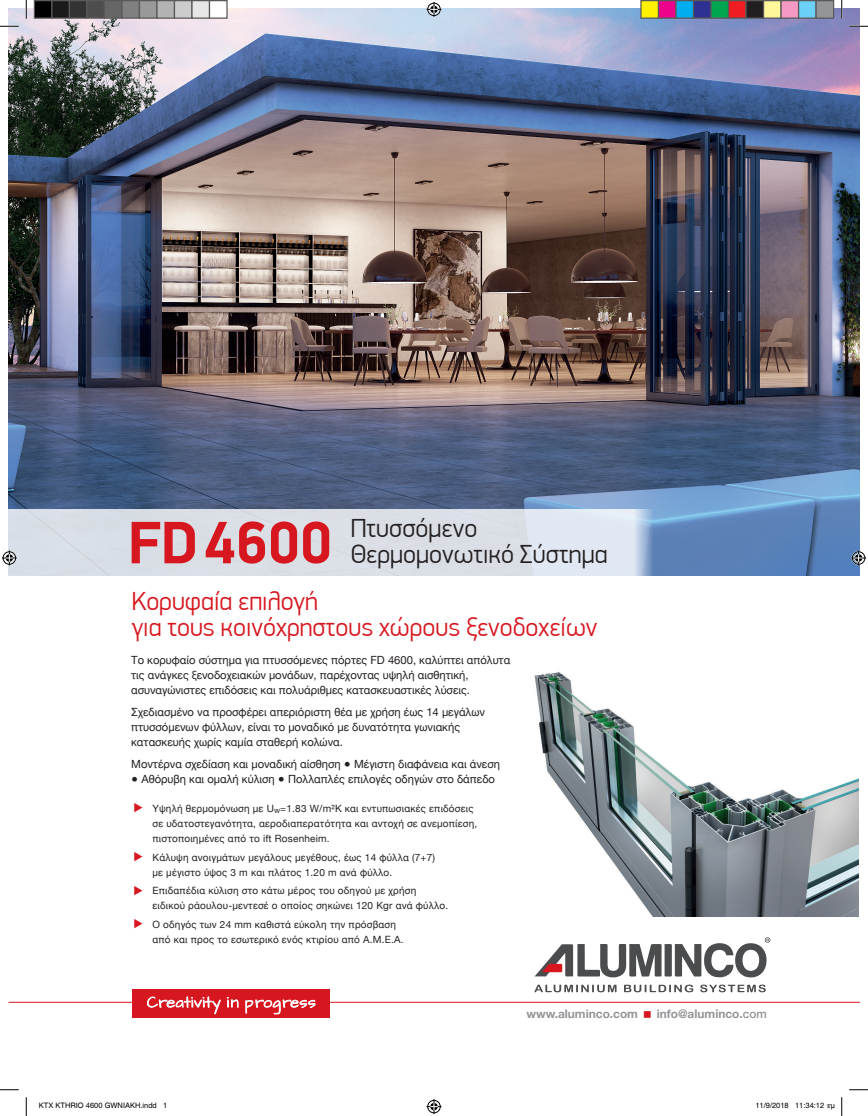
<style>
.page{position:relative;width:868px;height:1116px;background:#fff}
.page>*{position:absolute;margin:0;border:0;box-sizing:border-box;transform-origin:0 0}
.t1{font:700 60.12px "PF Din Display Pro";color:#d7171f}
.t2{font:300 26.25px/26.2px "PF Din Display Pro";color:#d7171f}
.t3{font:300 26.25px/26.2px "PF Din Display Pro";color:#231f20}
.t4{font:700 11.88px "Helvetica Neue";color:#939598}
.t5{font:11.25px/15px "Helvetica Neue";color:#231f20}
.t6{font:10px/15px "Helvetica Neue";letter-spacing:.02em;color:#231f20}
.t7{font:7.5px "Helvetica";color:#000}
.s1{font-weight:500}
</style>
<div class="page">
<img style="left:534px;top:671px;width:324px;height:245px">
<img style="left:9px;top:9px;width:850px;height:566px">
<svg style="left:9px;top:509px;width:649px;height:67px;background:#d8dee7"></svg>
<hr style="left:9px;top:1002px;width:850px;height:1px;background:#d7171f">
<svg style="left:534px;top:984px;width:82px;height:8px"></svg>
<svg style="left:624px;top:984px;width:69px;height:8px"></svg>
<svg style="left:700px;top:984px;width:65px;height:8px"></svg>
<svg style="left:534px;top:937px;width:236px;height:40px"></svg>
<div style="left:132px;top:989px;width:198px;height:28px;background:#d7171f"></div>
<svg style="left:147px;top:996px;width:74px;height:18px"></svg>
<svg style="left:227px;top:997px;width:11px;height:10px"></svg>
<svg style="left:245px;top:999px;width:70px;height:15px"></svg>
<svg style="left:0;top:25px;width:19px;height:2px"></svg>
<svg style="left:849px;top:25px;width:18px;height:2px"></svg>
<svg style="left:0;top:1089px;width:19px;height:1px"></svg>
<svg style="left:849px;top:1089px;width:18px;height:1px"></svg>
<svg style="left:25px;top:0;width:2px;height:19px"></svg>
<svg style="left:25px;top:1097px;width:2px;height:18px"></svg>
<svg style="left:840px;top:0;width:2px;height:19px"></svg>
<svg style="left:426px;top:2px;width:15px;height:15px"></svg>
<svg style="left:426px;top:1099px;width:15px;height:15px"></svg>
<svg style="left:2px;top:550px;width:15px;height:15px"></svg>
<svg style="left:851px;top:550px;width:15px;height:15px"></svg>
<div style="left:34px;top:1px;width:18px;height:17px;background:#000"></div>
<div style="left:34px;top:0;width:18px;height:19px;border:1px solid #595959"></div>
<div style="left:52px;top:1px;width:17px;height:17px;background:#1a1a1a"></div>
<div style="left:51px;top:0;width:19px;height:19px;border:1px solid #595959"></div>
<div style="left:69px;top:1px;width:18px;height:17px;background:#333"></div>
<div style="left:69px;top:0;width:19px;height:19px;border:1px solid #595959"></div>
<div style="left:87px;top:1px;width:17px;height:17px;background:#4d4d4d"></div>
<div style="left:86px;top:0;width:19px;height:19px;border:1px solid #595959"></div>
<div style="left:104px;top:1px;width:18px;height:17px;background:#666"></div>
<div style="left:104px;top:0;width:18px;height:19px;border:1px solid #595959"></div>
<div style="left:122px;top:1px;width:17px;height:17px;background:#808080"></div>
<div style="left:121px;top:0;width:19px;height:19px;border:1px solid #595959"></div>
<div style="left:139px;top:1px;width:18px;height:17px;background:#999"></div>
<div style="left:139px;top:0;width:19px;height:19px;border:1px solid #595959"></div>
<div style="left:157px;top:1px;width:17px;height:17px;background:#b3b3b3"></div>
<div style="left:156px;top:0;width:19px;height:19px;border:1px solid #595959"></div>
<div style="left:174px;top:1px;width:18px;height:17px;background:#ccc"></div>
<div style="left:174px;top:0;width:18px;height:19px;border:1px solid #595959"></div>
<div style="left:192px;top:1px;width:17px;height:17px;background:#e6e6e6"></div>
<div style="left:191px;top:0;width:19px;height:19px;border:1px solid #595959"></div>
<div style="left:209px;top:1px;width:18px;height:17px;background:#fff"></div>
<div style="left:209px;top:0;width:19px;height:19px;border:1px solid #595959"></div>
<div style="left:641px;top:1px;width:17px;height:17px;background:#fff101"></div>
<div style="left:640px;top:0;width:19px;height:19px;border:1px solid #595959"></div>
<div style="left:658px;top:1px;width:18px;height:17px;background:#ed028c"></div>
<div style="left:657px;top:0;width:19px;height:19px;border:1px solid #595959"></div>
<div style="left:676px;top:1px;width:17px;height:17px;background:#00aeef"></div>
<div style="left:675px;top:0;width:19px;height:19px;border:1px solid #595959"></div>
<div style="left:693px;top:1px;width:18px;height:17px;background:#2e3092"></div>
<div style="left:692px;top:0;width:19px;height:19px;border:1px solid #595959"></div>
<div style="left:711px;top:1px;width:17px;height:17px;background:#00a54f"></div>
<div style="left:710px;top:0;width:19px;height:19px;border:1px solid #595959"></div>
<div style="left:728px;top:1px;width:18px;height:17px;background:#ee1d23"></div>
<div style="left:727px;top:0;width:19px;height:19px;border:1px solid #595959"></div>
<div style="left:746px;top:1px;width:17px;height:17px;background:#231f20"></div>
<div style="left:745px;top:0;width:19px;height:19px;border:1px solid #595959"></div>
<div style="left:763px;top:1px;width:18px;height:17px;background:#fff79a"></div>
<div style="left:762px;top:0;width:19px;height:19px;border:1px solid #595959"></div>
<div style="left:781px;top:1px;width:17px;height:17px;background:#f499c2"></div>
<div style="left:780px;top:0;width:19px;height:19px;border:1px solid #595959"></div>
<div style="left:798px;top:1px;width:18px;height:17px;background:#6bcff6"></div>
<div style="left:797px;top:0;width:19px;height:19px;border:1px solid #595959"></div>
<div style="left:816px;top:1px;width:17px;height:17px;background:#939598"></div>
<div style="left:815px;top:0;width:19px;height:19px;border:1px solid #595959"></div>
<svg style="left:841px;top:1097px;width:1px;height:18px"></svg>
<h2 class="t3" style="left:350px;top:515px;width:258px">Πτυσσόμενο<br>Θερμομονωτικό Σύστημα</h2>
<h1 class="t1" style="left:128px;top:506px;width:206px">FD4600</h1>
<h2 class="t2" style="left:132px;top:588px;width:467px">Κορυφαία επιλογή<br>για τους κοινόχρηστους χώρους ξενοδοχείων</h2>
<p class="t5" style="left:131px;top:653px;width:380px">Το κορυφαίο σύστημα για πτυσσόμενες πόρτες FD 4600, καλύπτει απόλυτα τις ανάγκες ξενοδοχειακών μονάδων, παρέχοντας υψηλή αισθητική, ασυναγώνιστες επιδόσεις και πολυάριθμες κατασκευαστικές λύσεις.</p>
<p class="t5" style="left:131px;top:705px;width:355px">Σχεδιασμένο να προσφέρει απεριόριστη θέα με χρήση έως 14 μεγάλων πτυσσόμενων φύλλων, είναι το μοναδικό με δυνατότητα γωνιακής κατασκευής χωρίς καμία σταθερή κολώνα.</p>
<p class="t5" style="left:131px;top:757px;width:370px">Μοντέρνα σχεδίαση και μοναδική αίσθηση ● Μέγιστη διαφάνεια και άνεση</p>
<p class="t5" style="left:131px;top:772px;width:365px">● Αθόρυβη και ομαλή κύλιση ● Πολλαπλές επιλογές οδηγών στο δάπεδο</p>
<p class="t6" style="left:152px;top:801px;width:326px">Υψηλή θερμομόνωση με U<sub>w</sub>=1.83 W/m²K και εντυπωσιακές επιδόσεις σε υδατοστεγανότητα, αεροδιαπερατότητα και αντοχή σε ανεμοπίεση, πιστοποιημένες από το ift Rosenheim.</p>
<p class="t6" style="left:152px;top:850px;width:284px">Κάλυψη ανοιγμάτων μεγάλους μεγέθους, έως 14 φύλλα (7+7) με μέγιστο ύψος 3 m και πλάτος 1.20 m ανά φύλλο.</p>
<p class="t6" style="left:152px;top:883px;width:297px">Επιδαπέδια κύλιση στο κάτω μέρος του οδηγού με χρήση ειδικού ράουλου-μεντεσέ ο οποίος σηκώνει 120 Kgr ανά φύλλο.</p>
<p class="t6" style="left:152px;top:917px;width:252px">Ο οδηγός των 24 mm καθιστά εύκολη την πρόσβαση από και προς το εσωτερικό ενός κτιρίου από Α.Μ.Ε.Α.</p>
<p class="t4" style="left:526px;top:1004px;width:113px">www.aluminco.com</p>
<p class="t4" style="left:656px;top:1004px;width:111px">info@aluminco.<span class="s1">com</span></p>
<p class="t7" style="left:39px;top:1101px;width:130px">KTX KTHRIO 4600 GWNIAKH.indd 1</p>
<p class="t7" style="left:755px;top:1101px;width:81px">11/9/2018 11:34:12 πµ</p>
</div>
